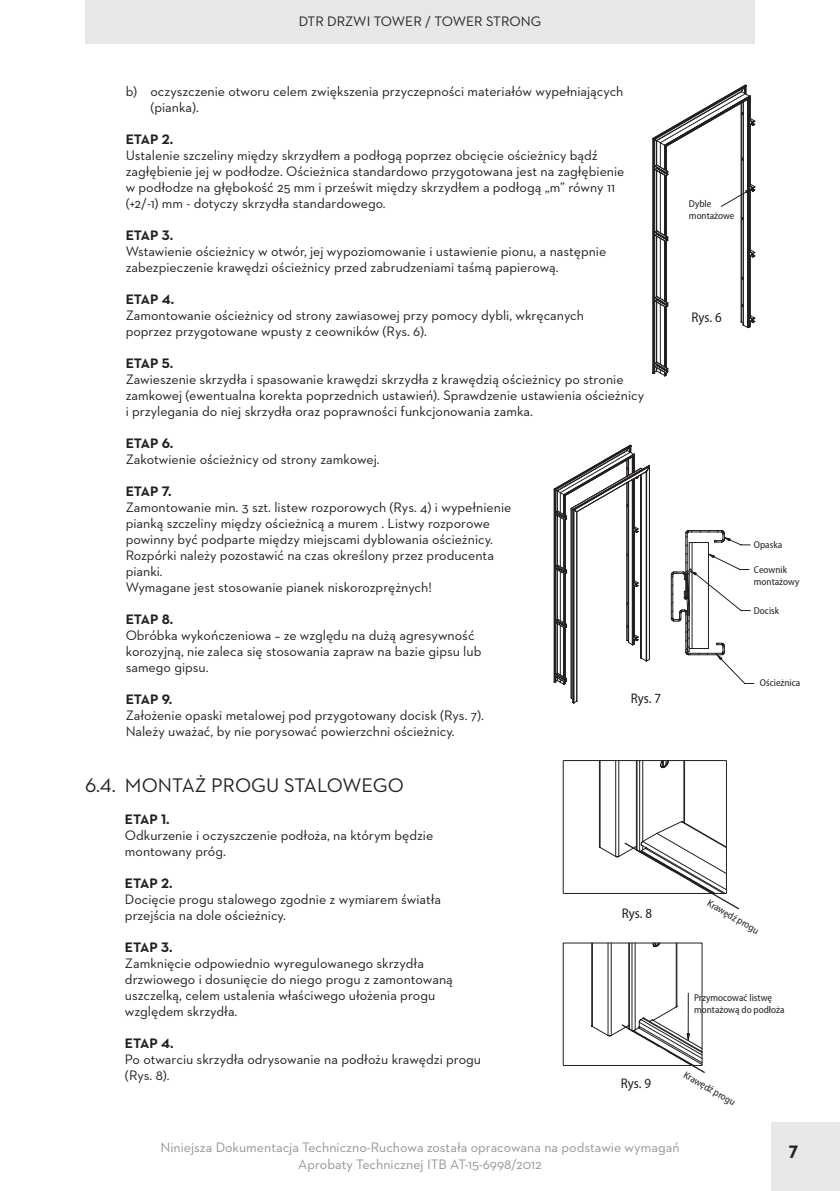
<style>
.page{position:relative;width:840px;height:1191px;background:#fff}
.page>*{position:absolute;margin:0;border:0;box-sizing:border-box;transform-origin:0 0}
.t1{font:20px "Neutraface 2 Text";color:#231f20}
.t2{font:700 20px "Neutraface 2 Text";color:#231f20}
.t3{font:14px/16px "Neutraface 2 Text";color:#231f20}
.t4{font:14px "Neutraface 2 Text";color:#939598}
.t5{font:700 14px "Neutraface 2 Text";color:#231f20}
.t6{font:semi-condensed 14px "Myriad Pro";letter-spacing:.005em;color:#231f20}
.t7{font:semi-condensed 10px/12px "Myriad Pro";color:#231f20}
</style>
<div class="page">
<div style="left:771px;top:1123px;width:68px;height:68px;background:#e6e7e9"></div>
<div style="left:85px;top:0;width:669px;height:43px;background:#e6e7e9"></div>
<svg style="left:553px;top:445px;width:96px;height:258px"></svg>
<svg style="left:670px;top:530px;width:81px;height:153px"></svg>
<hr style="left:562px;top:760px;width:1px;height:133px;background:#231f20">
<hr style="left:563px;top:893px;width:163px;height:1px;background:#231f20">
<hr style="left:563px;top:760px;width:163px;height:1px;background:#231f20">
<svg style="left:598px;top:760px;width:142px;height:150px"></svg>
<hr style="left:562px;top:943px;width:1px;height:122px;background:#231f20">
<hr style="left:563px;top:1065px;width:138px;height:1px;background:#231f20">
<hr style="left:563px;top:942px;width:138px;height:1px;background:#231f20">
<svg style="left:590px;top:942px;width:115px;height:131px"></svg>
<svg style="left:652px;top:85px;width:102px;height:291px"></svg>
<p class="t3" style="left:298px;top:14px;width:244px">DTR DRZWI TOWER / TOWER STRONG</p>
<p class="t3" style="left:150px;top:83px;width:474px;text-indent:-25px">b) oczyszczenie otworu celem zwiększenia przyczepności materiałów wypełniających (pianka).</p>
<p class="t5" style="left:126px;top:130px;width:49px">ETAP 2.</p>
<p class="t3" style="left:126px;top:147px;width:500px">Ustalenie szczeliny między skrzydłem a podłogą poprzez obcięcie ościeżnicy bądź zagłębienie jej w podłodze. Ościeżnica standardowo przygotowana jest na zagłębienie w podłodze na głębokość 25 mm i prześwit między skrzydłem a podłogą „m” równy 11 (+2/-1) mm - dotyczy skrzydła standardowego.</p>
<p class="t5" style="left:126px;top:226px;width:49px">ETAP 3.</p>
<p class="t3" style="left:126px;top:243px;width:482px">Wstawienie ościeżnicy w otwór, jej wypoziomowanie i ustawienie pionu, a następnie zabezpieczenie krawędzi ościeżnicy przed zabrudzeniami taśmą papierową.</p>
<p class="t5" style="left:126px;top:290px;width:50px">ETAP 4.</p>
<p class="t3" style="left:126px;top:307px;width:459px">Zamontowanie ościeżnicy od strony zawiasowej przy pomocy dybli, wkręcanych poprzez przygotowane wpusty z ceowników (Rys. 6).</p>
<p class="t5" style="left:126px;top:354px;width:49px">ETAP 5.</p>
<p class="t3" style="left:126px;top:371px;width:519px">Zawieszenie skrzydła i spasowanie krawędzi skrzydła z krawędzią ościeżnicy po stronie zamkowej (ewentualna korekta poprzednich ustawień). Sprawdzenie ustawienia ościeżnicy i przylegania do niej skrzydła oraz poprawności funkcjonowania zamka.</p>
<p class="t5" style="left:126px;top:434px;width:49px">ETAP 6.</p>
<p class="t3" style="left:126px;top:451px;width:255px">Zakotwienie ościeżnicy od strony zamkowej.</p>
<p class="t5" style="left:126px;top:482px;width:47px">ETAP 7.</p>
<p class="t3" style="left:126px;top:499px;width:387px">Zamontowanie min. 3 szt. listew rozporowych (Rys. 4) i wypełnienie pianką szczeliny między ościeżnicą a murem . Listwy rozporowe powinny być podparte między miejscami dyblowania ościeżnicy.<br>Rozpórki należy pozostawić na czas określony przez producenta pianki.<br>Wymagane jest stosowanie pianek niskorozprężnych!</p>
<p class="t5" style="left:126px;top:610px;width:49px">ETAP 8.</p>
<p class="t3" style="left:126px;top:627px;width:357px">Obróbka wykończeniowa – ze względu na dużą agresywność korozyjną, nie zaleca się stosowania zapraw na bazie gipsu lub samego gipsu.</p>
<p class="t5" style="left:126px;top:690px;width:48px">ETAP 9.</p>
<p class="t3" style="left:126px;top:707px;width:359px">Założenie opaski metalowej pod przygotowany docisk (Rys. 7).<br>Należy uważać, by nie porysować powierzchni ościeżnicy.</p>
<h1 class="t1" style="left:85px;top:772px;width:320px">6.4. MONTAŻ PROGU STALOWEGO</h1>
<p class="t5" style="left:125px;top:810px;width:46px">ETAP 1.</p>
<p class="t3" style="left:125px;top:827px;width:309px">Odkurzenie i oczyszczenie podłoża, na którym będzie montowany próg.</p>
<p class="t5" style="left:125px;top:874px;width:49px">ETAP 2.</p>
<p class="t3" style="left:125px;top:891px;width:317px">Docięcie progu stalowego zgodnie z wymiarem światła przejścia na dole ościeżnicy.</p>
<p class="t5" style="left:125px;top:938px;width:49px">ETAP 3.</p>
<p class="t3" style="left:125px;top:955px;width:329px">Zamknięcie odpowiednio wyregulowanego skrzydła drzwiowego i dosunięcie do niego progu z zamontowaną uszczelką, celem ustalenia właściwego ułożenia progu względem skrzydła.</p>
<p class="t5" style="left:125px;top:1034px;width:50px">ETAP 4.</p>
<p class="t3" style="left:125px;top:1051px;width:357px">Po otwarciu skrzydła odrysowanie na podłożu krawędzi progu (Rys. 8).</p>
<p class="t7" style="left:688px;top:197px;width:47px">Dyble montażowe</p>
<p class="t6" style="left:691px;top:310px;width:32px">Rys. 6</p>
<p class="t7" style="left:753px;top:539px;width:30px">Opaska</p>
<p class="t7" style="left:753px;top:563px;width:47px">Ceownik montażowy</p>
<p class="t7" style="left:753px;top:604px;width:27px">Docisk</p>
<p class="t7" style="left:759px;top:677px;width:42px">Ościeżnica</p>
<p class="t6" style="left:630px;top:691px;width:32px">Rys. 7</p>
<p class="t6" style="left:621px;top:905px;width:32px">Rys. 8</p>
<p class="t7" style="left:710px;top:897px;width:60px;rotate:30deg">Krawędź progu</p>
<p class="t7" style="left:693px;top:991px;width:92px">Przymocować listwę montażową do podłoża</p>
<p class="t6" style="left:620px;top:1075px;width:32px">Rys. 9</p>
<p class="t7" style="left:687px;top:1068px;width:60px;rotate:30deg">Krawędź progu</p>
<p class="t4" style="left:160px;top:1138px;width:520px">Niniejsza Dokumentacja Techniczno-Ruchowa została opracowana na podstawie wymagań</p>
<h1 class="t2" style="left:788px;top:1136px;width:11px">7</h1>
<p class="t4" style="left:298px;top:1155px;width:245px">Aprobaty Technicznej ITB AT-15-6998/2012</p>
</div>
